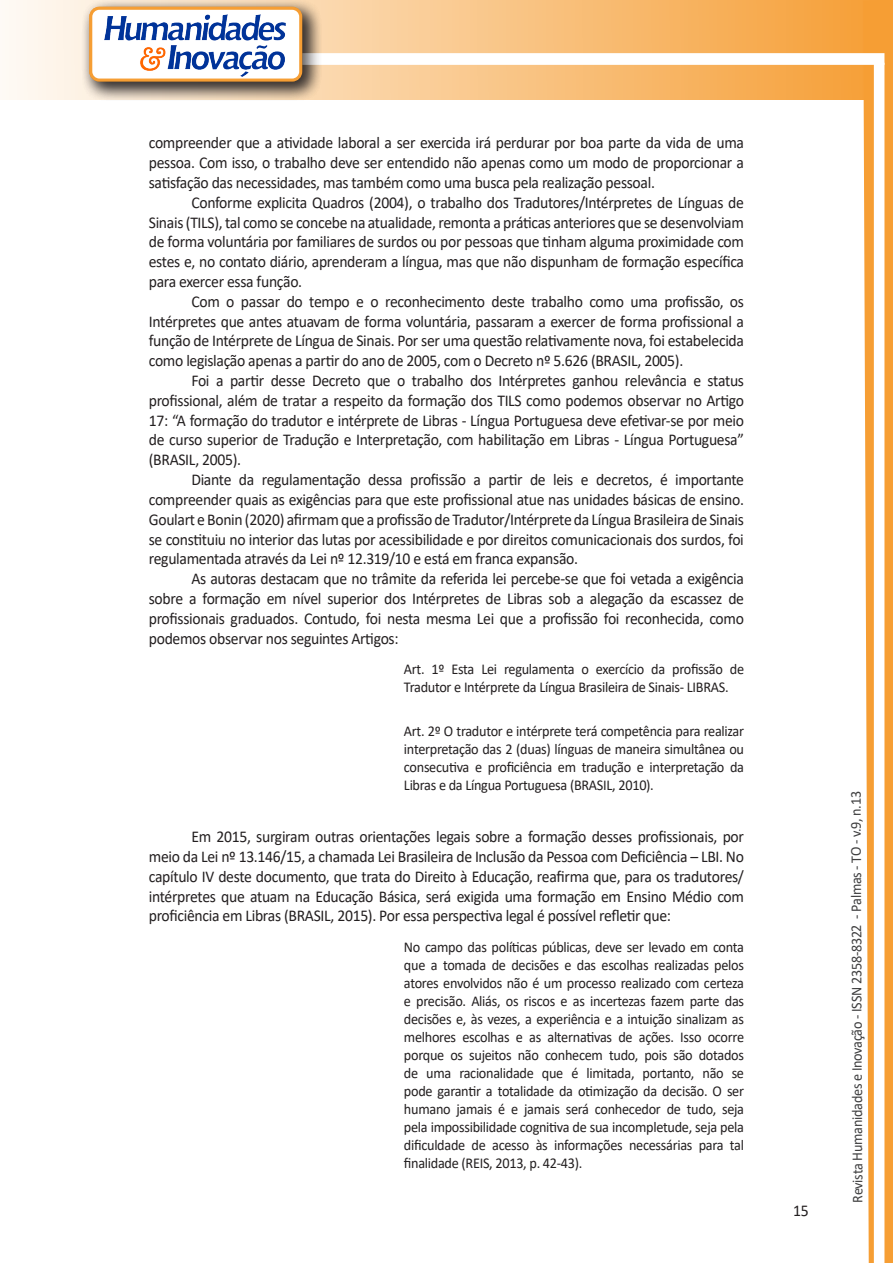
<style>
.page{position:relative;width:893px;height:1263px;background:#fff}
.page>*{position:absolute;margin:0;border:0;box-sizing:border-box;transform-origin:0 0}
.texto{font:16.5px/19.8px "Calibri";letter-spacing:-.02em;color:#231f20;text-align:justify;scale:.95 1}
.citacao{font:15px/18px "Calibri";letter-spacing:-.02em;color:#231f20;text-align:justify;scale:.95 1}
.t1{font:15px "Calibri";letter-spacing:-.025em;color:#3e3e3f;scale:.95 1}
</style>
<div class="page">
<svg style="left:5px;top:0;width:858px;height:100px;background:#f9c484"></svg>
<div style="left:302px;top:53px;width:582px;height:12px;background:#fff;border:2px solid #fff"></div>
<svg style="left:863px;top:0;width:30px;height:1263px"></svg>
<div style="left:81px;top:0;width:241px;height:102px;background:#231f20;opacity:.75"></div>
<div style="left:91px;top:8px;width:210px;height:72px;background:#fff;border-radius:9px"></div>
<img style="left:104px;top:14px;width:181px;height:62px">
<div style="left:89px;top:7px;width:213px;height:75px;border:3px solid #f69e34;border-radius:9px"></div>
<p class="texto" style="left:149px;top:133px;width:628px">compreender que a atividade laboral a ser exercida irá perdurar por boa parte da vida de uma pessoa. Com isso, o trabalho deve ser entendido não apenas como um modo de proporcionar a satisfação das necessidades, mas também como uma busca pela realização pessoal.</p>
<p class="texto" style="left:149px;top:192px;width:628px;text-indent:43px">Conforme explicita Quadros (2004), o trabalho dos Tradutores/Intérpretes de Línguas de Sinais (TILS), tal como se concebe na atualidade, remonta a práticas anteriores que se desenvolviam de forma voluntária por familiares de surdos ou por pessoas que tinham alguma proximidade com estes e, no contato diário, aprenderam a língua, mas que não dispunham de formação específica para exercer essa função.</p>
<p class="texto" style="left:149px;top:291px;width:628px;text-indent:43px">Com o passar do tempo e o reconhecimento deste trabalho como uma profissão, os Intérpretes que antes atuavam de forma voluntária, passaram a exercer de forma profissional a função de Intérprete de Língua de Sinais. Por ser uma questão relativamente nova, foi estabelecida como legislação apenas a partir do ano de 2005, com o Decreto nº 5.626 (BRASIL, 2005).</p>
<p class="texto" style="left:149px;top:370px;width:628px;text-indent:43px">Foi a partir desse Decreto que o trabalho dos Intérpretes ganhou relevância e status profissional, além de tratar a respeito da formação dos TILS como podemos observar no Artigo 17: “A formação do tradutor e intérprete de Libras - Língua Portuguesa deve efetivar-se por meio de curso superior de Tradução e Interpretação, com habilitação em Libras - Língua Portuguesa” (BRASIL, 2005).</p>
<p class="texto" style="left:149px;top:469px;width:628px;text-indent:43px">Diante da regulamentação dessa profissão a partir de leis e decretos, é importante compreender quais as exigências para que este profissional atue nas unidades básicas de ensino.<br>Goulart e Bonin (2020) afirmam que a profissão de Tradutor/Intérprete da Língua Brasileira de Sinais se constituiu no interior das lutas por acessibilidade e por direitos comunicacionais dos surdos, foi regulamentada através da Lei nº 12.319/10 e está em franca expansão.</p>
<p class="texto" style="left:149px;top:568px;width:628px;text-indent:43px">As autoras destacam que no trâmite da referida lei percebe-se que foi vetada a exigência sobre a formação em nível superior dos Intérpretes de Libras sob a alegação da escassez de profissionais graduados. Contudo, foi nesta mesma Lei que a profissão foi reconhecida, como podemos observar nos seguintes Artigos:</p>
<p class="citacao" style="left:404px;top:660px;width:360px">Art. 1º Esta Lei regulamenta o exercício da profissão de<br>Tradutor e Intérprete da Língua Brasileira de Sinais- LIBRAS.</p>
<p class="citacao" style="left:404px;top:721px;width:360px">Art. 2º O tradutor e intérprete terá competência para realizar interpretação das 2 (duas) línguas de maneira simultânea ou consecutiva e proficiência em tradução e interpretação da Libras e da Língua Portuguesa (BRASIL, 2010).</p>
<p class="texto" style="left:149px;top:826px;width:628px;text-indent:43px">Em 2015, surgiram outras orientações legais sobre a formação desses profissionais, por meio da Lei nº 13.146/15, a chamada Lei Brasileira de Inclusão da Pessoa com Deficiência – LBI. No capítulo IV deste documento, que trata do Direito à Educação, reafirma que, para os tradutores/ intérpretes que atuam na Educação Básica, será exigida uma formação em Ensino Médio com proficiência em Libras (BRASIL, 2015). Por essa perspectiva legal é possível refletir que:</p>
<p class="citacao" style="left:404px;top:938px;width:360px">No campo das políticas públicas, deve ser levado em conta que a tomada de decisões e das escolhas realizadas pelos atores envolvidos não é um processo realizado com certeza e precisão. Aliás, os riscos e as incertezas fazem parte das decisões e, às vezes, a experiência e a intuição sinalizam as melhores escolhas e as alternativas de ações. Isso ocorre porque os sujeitos não conhecem tudo, pois são dotados de uma racionalidade que é limitada, portanto, não se pode garantir a totalidade da otimização da decisão. O ser humano jamais é e jamais será conhecedor de tudo, seja pela impossibilidade cognitiva de sua incompletude, seja pela dificuldade de acesso às informações necessárias para tal finalidade (REIS, 2013, p. 42-43).</p>
<p class="texto" style="left:793px;top:1200px;width:18px">15</p>
<p class="t1" style="left:846px;top:1203px;width:435px;rotate:-90deg">Revista Humanidades e Inovação - ISSN 2358-8322 - Palmas - TO - v.9, n.13</p>
</div>
